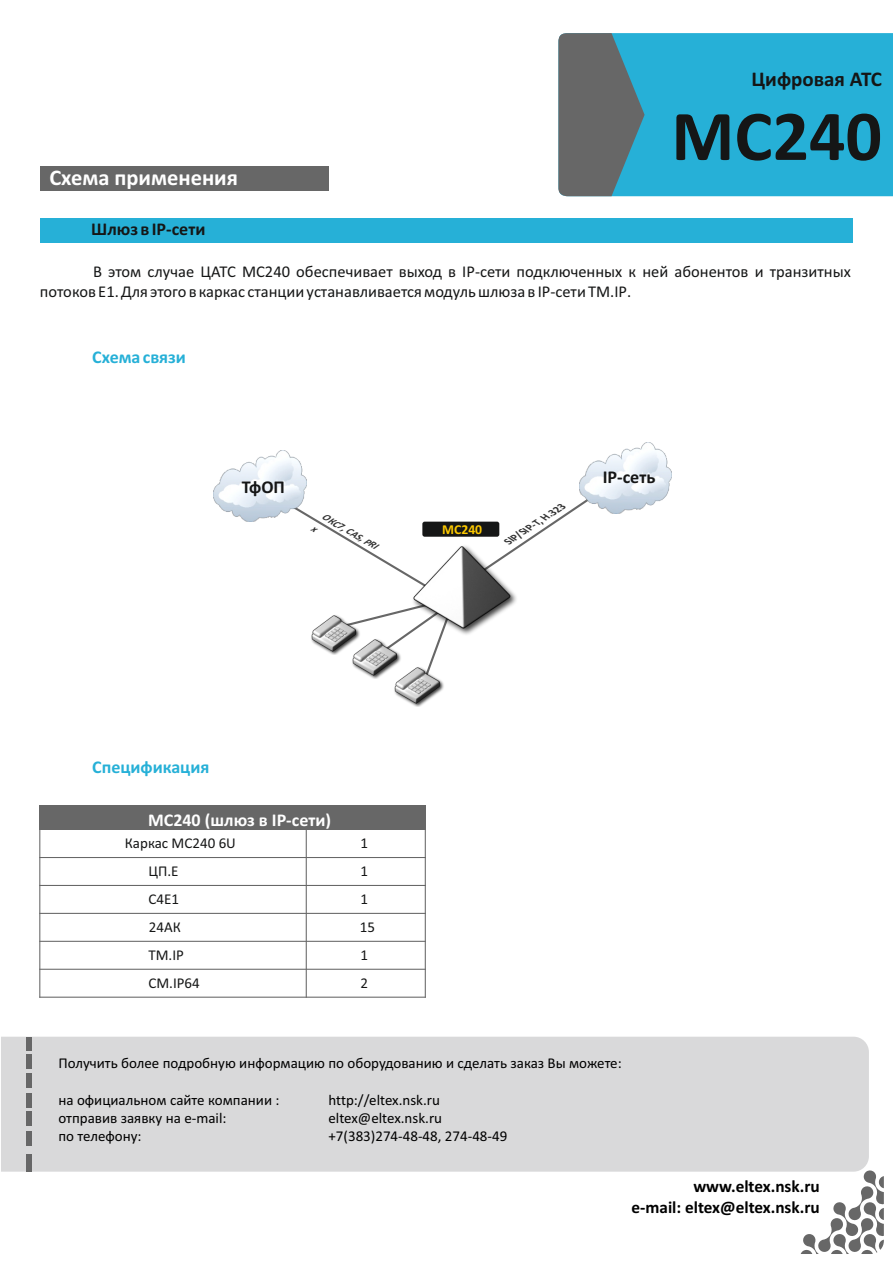
<style>
.page{position:relative;width:893px;height:1263px;background:#fff}
.page>*{position:absolute;margin:0;border:0;box-sizing:border-box;transform-origin:0 0}
.t1{font:700 72px "Calibri";color:#151616}
.t2{font:700 22.5px "Calibri";color:#fff}
.t3{font:700 21px "Calibri";color:#151616}
.t4{font:700 18.15px "Calibri";color:#151616}
.t5{font:700 18px "Calibri";color:#26b0d7}
.t6{font:700 18px "Calibri";color:#fff}
.t7{font:700 18px "Calibri";color:#151616}
.t8{font:700 17.25px/21px "Calibri";color:#000;text-align:right}
.t9{font:16.5px/20.1px "Calibri";color:#151616}
.t10{font:15px "Calibri";color:#000}
.t11{font:15px "Calibri";color:#151616}
.t12{font:700 13.65px "Calibri";color:#fdc900}
.t13{font:italic 700 10.65px "Calibri";color:#323232}
.t14{font:italic 700 10.05px "Calibri";color:#323232}
</style>
<div class="page">
<img style="left:579px;top:443px;width:93px;height:70px">
<svg style="left:801px;top:1170px;width:83px;height:84px"></svg>
<div style="left:645px;top:33px;width:248px;height:163px;background:#26b0d7"></div>
<svg style="left:558px;top:33px;width:87px;height:163px;background:#5b767d"></svg>
<div style="left:40px;top:167px;width:288px;height:24px;background:#676767"></div>
<div style="left:40px;top:218px;width:812px;height:24px;background:#26b0d7"></div>
<div style="left:39px;top:805px;width:387px;height:25px;background:#676767"></div>
<hr style="left:39px;top:829px;width:1px;height:169px;background:#676767">
<hr style="left:306px;top:829px;width:1px;height:169px;background:#676767">
<hr style="left:425px;top:829px;width:1px;height:169px;background:#676767">
<hr style="left:39px;top:997px;width:387px;height:1px;background:#676767">
<hr style="left:39px;top:969px;width:387px;height:1px;background:#676767">
<hr style="left:39px;top:941px;width:387px;height:1px;background:#676767">
<hr style="left:39px;top:913px;width:387px;height:1px;background:#676767">
<hr style="left:39px;top:885px;width:387px;height:1px;background:#676767">
<hr style="left:39px;top:857px;width:387px;height:1px;background:#676767">
<div style="left:1px;top:1037px;width:868px;height:135px;background:#d9d9da"></div>
<div style="left:26px;top:1131px;width:5px;height:15px;background:#676767"></div>
<div style="left:26px;top:1037px;width:5px;height:13px;background:#676767"></div>
<div style="left:26px;top:1093px;width:5px;height:15px;background:#676767"></div>
<div style="left:26px;top:1073px;width:5px;height:15px;background:#676767"></div>
<div style="left:26px;top:1154px;width:5px;height:15px;background:#676767"></div>
<div style="left:26px;top:1054px;width:5px;height:15px;background:#676767"></div>
<div style="left:26px;top:1111px;width:5px;height:15px;background:#676767"></div>
<div style="left:26px;top:1157px;width:5px;height:15px;background:#676767"></div>
<img style="left:214px;top:451px;width:92px;height:70px">
<img style="left:394px;top:682px;width:50px;height:25px">
<svg style="left:278px;top:484px;width:332px;height:198px"></svg>
<h3 class="t3" style="left:751px;top:70px;width:132px">Цифровая АТС</h3>
<h1 class="t1" style="left:671px;top:106px;width:212px">MC240</h1>
<h2 class="t2" style="left:49px;top:168px;width:190px">Схема применения</h2>
<p class="t7" style="left:91px;top:221px;width:116px">Шлюз в IP-сети</p>
<p class="t9" style="left:40px;top:263px;width:812px;text-indent:53px">В этом случае ЦАТС МС240 обеспечивает выход в IP-сети подключенных к ней абонентов и транзитных потоков Е1. Для этого в каркас станции устанавливается модуль шлюза в IP-сети TM.IP.</p>
<p class="t5" style="left:92px;top:349px;width:95px">Схема связи</p>
<p class="t4" style="left:242px;top:480px;width:45px">ТфОП</p>
<p class="t14" style="left:325px;top:512px;width:63px;rotate:30deg">ОКС7, CAS, PRI</p>
<p class="t13" style="left:505px;top:538px;width:71px;rotate:-33deg">SIP/SIP-T, H.323</p>
<p class="t12" style="left:442px;top:523px;width:41px">МС240</p>
<p class="t4" style="left:603px;top:470px;width:54px">IP-сеть</p>
<p class="t5" style="left:92px;top:760px;width:119px">Спецификация</p>
<p class="t6" style="left:148px;top:812px;width:184px">МС240 (шлюз в IP-сети)</p>
<p class="t11" style="left:125px;top:836px;width:113px">Каркас МС240 6U</p>
<p class="t11" style="left:360px;top:836px;width:9px">1</p>
<p class="t11" style="left:148px;top:865px;width:32px">ЦП.Е</p>
<p class="t11" style="left:360px;top:865px;width:9px">1</p>
<p class="t11" style="left:148px;top:893px;width:32px">C4E1</p>
<p class="t11" style="left:360px;top:893px;width:9px">1</p>
<p class="t11" style="left:149px;top:921px;width:34px">24АК</p>
<p class="t11" style="left:360px;top:921px;width:17px">15</p>
<p class="t11" style="left:148px;top:948px;width:37px">TM.IP</p>
<p class="t11" style="left:360px;top:948px;width:9px">1</p>
<p class="t11" style="left:148px;top:976px;width:53px">CM.IP64</p>
<p class="t11" style="left:360px;top:976px;width:9px">2</p>
<p class="t10" style="left:58px;top:1057px;width:565px">Получить более подробную информацию по оборудованию и сделать заказ Вы можете:</p>
<p class="t10" style="left:58px;top:1093px;width:223px">на официальном сайте компании :</p>
<p class="t10" style="left:328px;top:1093px;width:113px">http://eltex.nsk.ru</p>
<p class="t10" style="left:58px;top:1112px;width:170px">отправив заявку на e-mail:</p>
<p class="t10" style="left:328px;top:1112px;width:115px">eltex@eltex.nsk.ru</p>
<p class="t10" style="left:58px;top:1130px;width:85px">по телефону:</p>
<p class="t10" style="left:328px;top:1130px;width:180px">+7(383)274-48-48, 274-48-49</p>
<p class="t8" style="left:631px;top:1177px;width:190px">www.eltex.nsk.ru<br>e-mail: eltex@eltex.nsk.ru</p>
</div>
